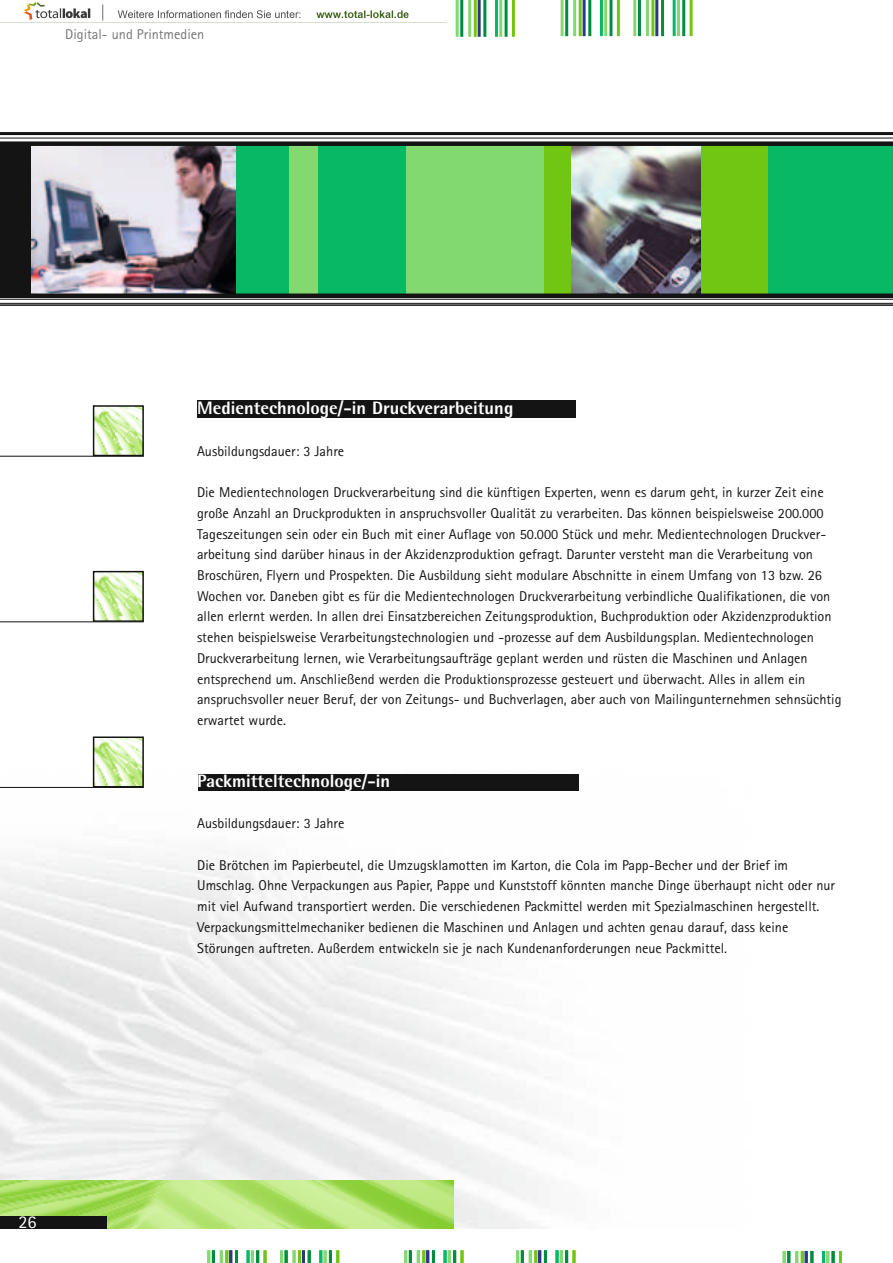
<style>
.page{position:relative;width:893px;height:1263px;background:#fff}
.page>*{position:absolute;margin:0;border:0;box-sizing:border-box;transform-origin:0 0}
.t1{font:800 18px "Rotis Semi Sans";color:#fff}
.t2{font:18px "Rotis Sans Serif";color:#fff}
.t3{font:14.25px/20.7px "Rotis Sans Serif";color:#131413}
.t4{font:14.25px "Rotis Sans Serif";color:#757574}
</style>
<div class="page">
<img style="left:0;top:766px;width:579px;height:463px">
<div style="left:198px;top:774px;width:380px;height:17px;background:#131413"></div>
<img style="left:0;top:1180px;width:454px;height:49px">
<div style="left:0;top:146px;width:49px;height:148px;background:#131413"></div>
<div style="left:233px;top:146px;width:65px;height:148px;background:#09b864"></div>
<div style="left:289px;top:146px;width:33px;height:148px;background:#81d96f"></div>
<div style="left:318px;top:146px;width:95px;height:148px;background:#09b864"></div>
<div style="left:406px;top:146px;width:165px;height:148px;background:#81d96f"></div>
<div style="left:544px;top:146px;width:59px;height:148px;background:#71c513"></div>
<div style="left:758px;top:146px;width:135px;height:148px;background:#09b864"></div>
<div style="left:693px;top:146px;width:74px;height:148px;background:#71c513"></div>
<img style="left:32px;top:146px;width:203px;height:147px">
<img style="left:571px;top:146px;width:130px;height:147px">
<hr style="left:0;top:132px;width:893px;height:3px;background:#131413">
<hr style="left:0;top:303px;width:893px;height:1px;background:#131413">
<hr style="left:0;top:138px;width:893px;height:1px;background:#131413">
<hr style="left:0;top:299px;width:893px;height:1px;background:#131413">
<hr style="left:0;top:304px;width:893px;height:2px;background:#131413">
<div style="left:0;top:141px;width:893px;height:5px;background:#131413"></div>
<div style="left:0;top:293px;width:893px;height:5px;background:#131413"></div>
<svg style="left:404px;top:1250px;width:31px;height:13px"></svg>
<svg style="left:444px;top:1250px;width:19px;height:13px"></svg>
<svg style="left:516px;top:1250px;width:31px;height:13px"></svg>
<svg style="left:555px;top:1250px;width:20px;height:13px"></svg>
<svg style="left:783px;top:1251px;width:30px;height:12px"></svg>
<svg style="left:822px;top:1251px;width:20px;height:12px"></svg>
<svg style="left:207px;top:1250px;width:31px;height:13px"></svg>
<svg style="left:247px;top:1250px;width:20px;height:13px"></svg>
<svg style="left:280px;top:1250px;width:31px;height:13px"></svg>
<svg style="left:319px;top:1250px;width:20px;height:13px"></svg>
<hr style="left:0;top:456px;width:144px;height:1px;background:#131413">
<img style="left:96px;top:408px;width:45px;height:45px">
<div style="left:93px;top:405px;width:51px;height:51px;border:2px solid #131413"></div>
<hr style="left:0;top:621px;width:144px;height:1px;background:#131413">
<img style="left:96px;top:574px;width:45px;height:45px">
<div style="left:93px;top:571px;width:51px;height:51px;border:2px solid #131413"></div>
<hr style="left:0;top:787px;width:144px;height:1px;background:#131413">
<img style="left:96px;top:739px;width:45px;height:45px">
<div style="left:93px;top:736px;width:51px;height:51px;border:2px solid #131413"></div>
<div style="left:0;top:1216px;width:106px;height:13px;background:#131413"></div>
<div style="left:197px;top:401px;width:378px;height:17px;background:#131413"></div>
<hr style="left:456px;top:0;width:3px;height:37px;background:#81d96f">
<hr style="left:460px;top:0;width:3px;height:37px;background:#008c3e">
<hr style="left:468px;top:0;width:3px;height:37px;background:#81d96f">
<hr style="left:474px;top:0;width:3px;height:37px;background:#71c513">
<hr style="left:478px;top:0;width:3px;height:37px;background:#2c3786">
<hr style="left:483px;top:0;width:3px;height:37px;background:#008c3e">
<hr style="left:495px;top:0;width:3px;height:37px;background:#09b864">
<hr style="left:499px;top:0;width:3px;height:37px;background:#81d96f">
<hr style="left:505px;top:0;width:3px;height:37px;background:#008c3e">
<hr style="left:512px;top:0;width:3px;height:37px;background:#71c513">
<hr style="left:561px;top:0;width:3px;height:36px;background:#81d96f">
<hr style="left:565px;top:0;width:3px;height:36px;background:#008c3e">
<hr style="left:573px;top:0;width:3px;height:36px;background:#81d96f">
<hr style="left:579px;top:0;width:3px;height:36px;background:#71c513">
<hr style="left:583px;top:0;width:3px;height:36px;background:#2c3786">
<hr style="left:588px;top:0;width:3px;height:36px;background:#008c3e">
<hr style="left:600px;top:0;width:3px;height:36px;background:#09b864">
<hr style="left:604px;top:0;width:3px;height:36px;background:#81d96f">
<hr style="left:609px;top:0;width:3px;height:36px;background:#008c3e">
<hr style="left:617px;top:0;width:3px;height:36px;background:#71c513">
<hr style="left:633px;top:0;width:3px;height:36px;background:#81d96f">
<hr style="left:638px;top:0;width:3px;height:36px;background:#008c3e">
<hr style="left:646px;top:0;width:3px;height:36px;background:#81d96f">
<hr style="left:651px;top:0;width:3px;height:36px;background:#71c513">
<hr style="left:655px;top:0;width:3px;height:36px;background:#2c3786">
<hr style="left:661px;top:0;width:3px;height:36px;background:#008c3e">
<hr style="left:673px;top:0;width:3px;height:36px;background:#09b864">
<hr style="left:677px;top:0;width:3px;height:36px;background:#81d96f">
<hr style="left:682px;top:0;width:3px;height:36px;background:#008c3e">
<hr style="left:690px;top:0;width:3px;height:36px;background:#71c513">
<img style="left:0;top:2px;width:446px;height:21px">
<p class="t4" style="left:65px;top:26px;width:140px">Digital- und Printmedien</p>
<p class="t2" style="left:19px;top:1211px;width:19px">26</p>
<p class="t1" style="left:197px;top:397px;width:318px">Medientechnologe/-in Druckverarbeitung</p>
<p class="t3" style="left:197px;top:440px;width:149px">Ausbildungsdauer: 3 Jahre</p>
<p class="t3" style="left:197px;top:482px;width:646px">Die Medientechnologen Druckverarbeitung sind die künftigen Experten, wenn es darum geht, in kurzer Zeit eine große Anzahl an Druckprodukten in anspruchsvoller Qualität zu verarbeiten. Das können beispielsweise 200.000<br>Tageszeitungen sein oder ein Buch mit einer Auflage von 50.000 Stück und mehr. Medientechnologen Druckver&shy;arbeitung sind darüber hinaus in der Akzidenzproduktion gefragt. Darunter versteht man die Verarbeitung von Broschüren, Flyern und Prospekten. Die Ausbildung sieht modulare Abschnitte in einem Umfang von 13 bzw. 26<br>Wochen vor. Daneben gibt es für die Medientechnologen Druckverarbeitung verbindliche Qualifikationen, die von allen erlernt werden. In allen drei Einsatzbereichen Zeitungsproduktion, Buchproduktion oder Akzidenzproduktion stehen beispielsweise Verarbeitungstechnologien und -prozesse auf dem Ausbildungsplan. Medientechnologen Druckverarbeitung lernen, wie Verarbeitungsaufträge geplant werden und rüsten die Maschinen und Anlagen entsprechend um. Anschließend werden die Produktionsprozesse gesteuert und überwacht. Alles in allem ein anspruchsvoller neuer Beruf, der von Zeitungs- und Buchverlagen, aber auch von Mailingunternehmen sehnsüchtig erwartet wurde.</p>
<p class="t1" style="left:197px;top:769px;width:194px">Packmitteltechnologe/-in</p>
<p class="t3" style="left:197px;top:813px;width:149px">Ausbildungsdauer: 3 Jahre</p>
<p class="t3" style="left:197px;top:854px;width:639px">Die Brötchen im Papierbeutel, die Umzugsklamotten im Karton, die Cola im Papp-Becher und der Brief im Umschlag. Ohne Verpackungen aus Papier, Pappe und Kunststoff könnten manche Dinge überhaupt nicht oder nur mit viel Aufwand transportiert werden. Die verschiedenen Packmittel werden mit Spezialmaschinen hergestellt.<br>Verpackungsmittelmechaniker bedienen die Maschinen und Anlagen und achten genau darauf, dass keine Störungen auftreten. Außerdem entwickeln sie je nach Kundenanforderungen neue Packmittel.</p>
</div>
